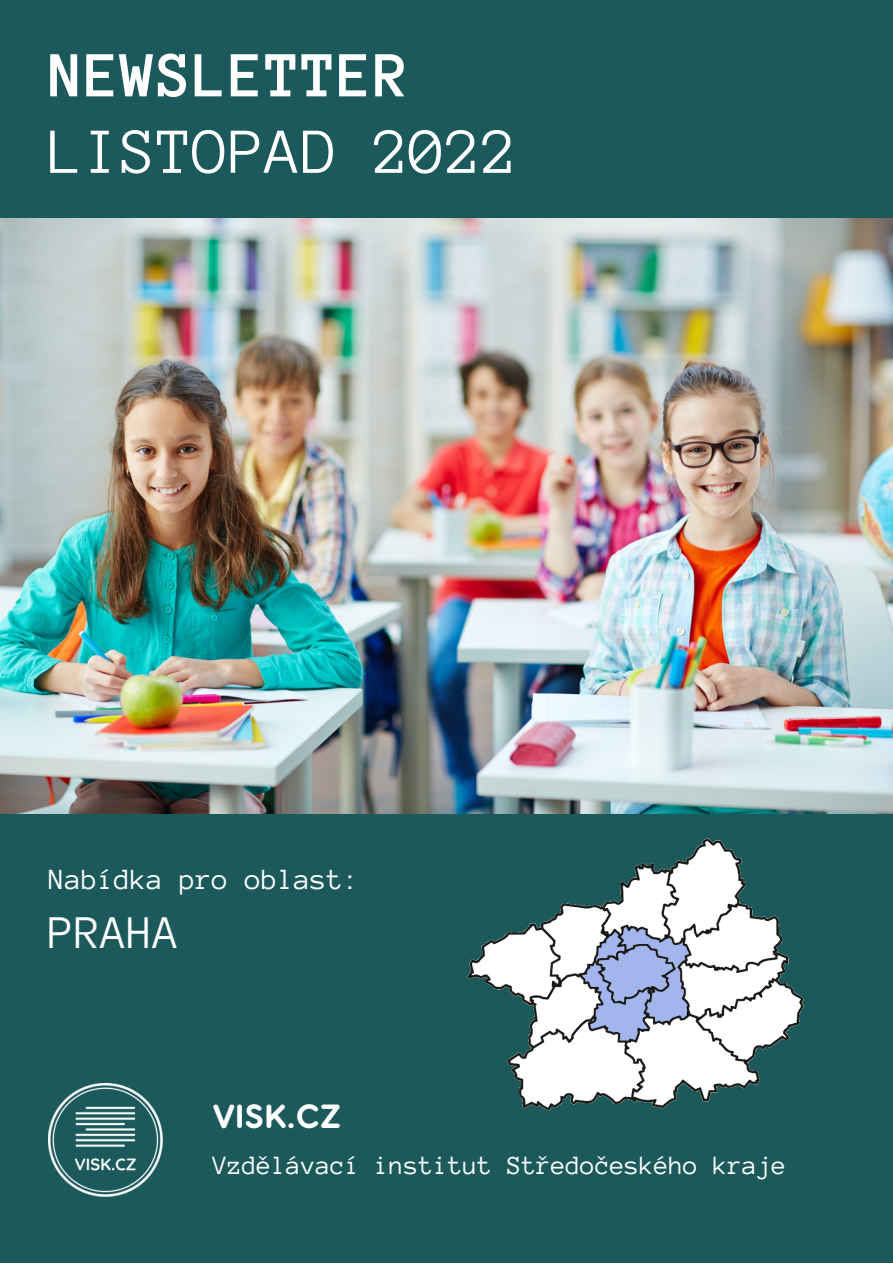
<style>
.page{position:relative;width:893px;height:1264px;background:#fff}
.page>*{position:absolute;margin:0;border:0;box-sizing:border-box;transform-origin:0 0}
.t1{font:66.15px "Anonymous Pro";color:#fff}
.t2{font:700 66.15px "Anonymous Pro";color:#fff}
.t3{font:48px "Anonymous Pro";color:#fff}
.t4{font:36.6px "Aristotelica Pro Tx Bld";color:#fff}
.t5{font:30px "Anonymous Pro";color:#fff}
.t6{font:27px "Anonymous Pro";color:#fff}
</style>
<div class="page">
<div style="left:0;top:0;width:892px;height:1262px;background:#1c595b"></div>
<img style="left:0;top:219px;width:892px;height:594px">
<img style="left:468px;top:838px;width:335px;height:272px">
<img style="left:49px;top:1083px;width:113px;height:113px">
<h1 class="t2" style="left:49px;top:42px;width:362px">NEWSLETTER</h1>
<h1 class="t1" style="left:49px;top:119px;width:471px">LISTOPAD 2022</h1>
<p class="t5" style="left:49px;top:864px;width:312px">Nabídka pro oblast:</p>
<h2 class="t3" style="left:49px;top:909px;width:132px">PRAHA</h2>
<h3 class="t4" style="left:213px;top:1104px;width:130px">VISK.CZ</h3>
<p class="t6" style="left:213px;top:1152px;width:575px">Vzdělávací institut Středočeského kraje</p>
</div>
